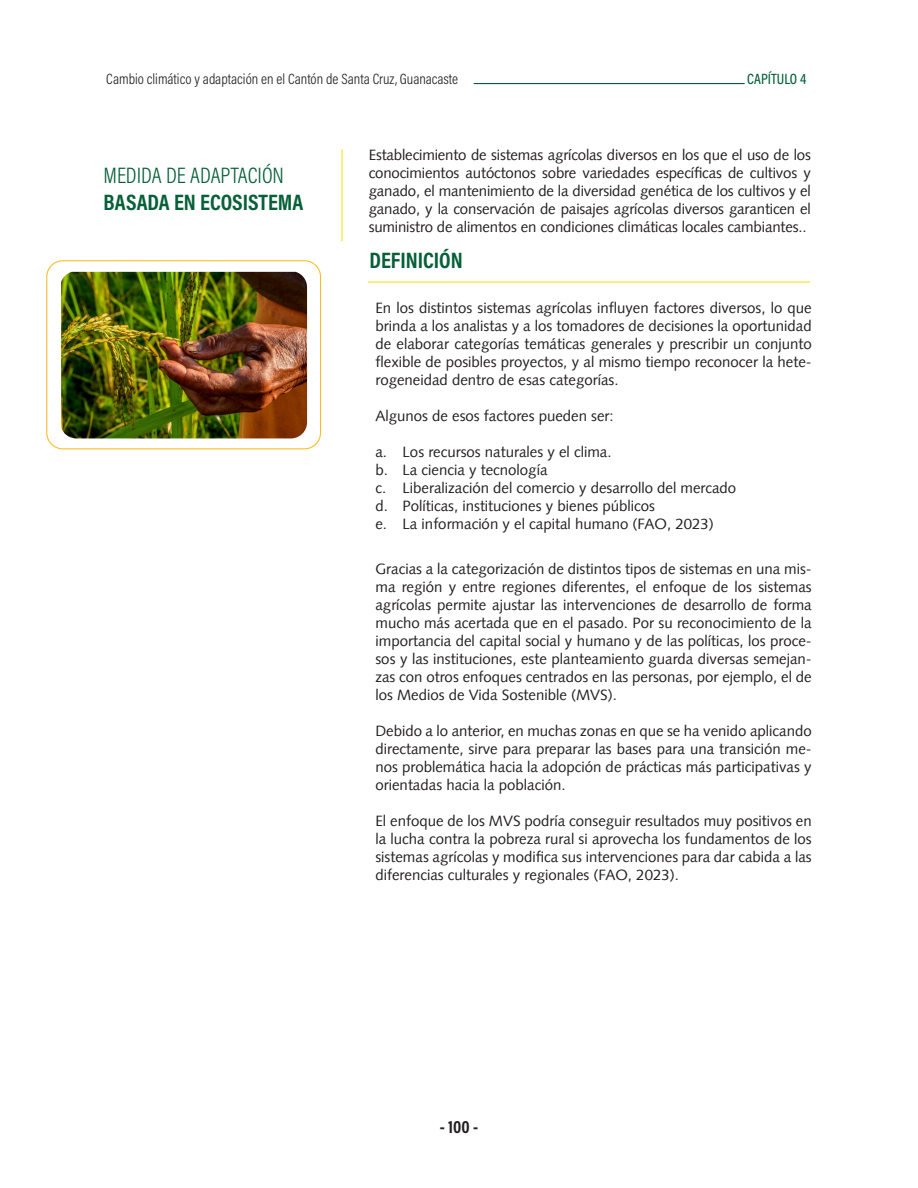
<style>
.page{position:relative;width:918px;height:1188px;background:#fff}
.page>*{position:absolute;margin:0;border:0;box-sizing:border-box;transform-origin:0 0}
.autor{font:700 22.5px "Acumin Pro Cond";color:#076039}
.autor-2{font:300 22.5px "Acumin Pro Cond";color:#076039}
.t1{font:700 18px "Acumin Pro Cond";color:#231f20}
.listados_con_bullets{font:15px/18px "Syntax LT";color:#231f20;text-align:justify}
.textotablas{font:15px/18px "Syntax LT";letter-spacing:-.01em;color:#231f20;text-align:justify}
.t2{font:300 15px "Acumin Pro Cond";color:#231f20}
.t3{font:500 15px "Acumin Pro Cond";color:#076039}
</style>
<div class="page">
<hr style="left:474px;top:83px;width:271px;height:1px;background:#076039">
<div style="left:46px;top:260px;width:275px;height:189px;border:1px solid #f9bf2b;border-radius:16px"></div>
<img style="left:61px;top:272px;width:246px;height:166px">
<hr style="left:368px;top:282px;width:442px;height:1px;background:#fcdd00">
<hr style="left:342px;top:149px;width:1px;height:92px;background:#fcdd00">
<p class="t2" style="left:106px;top:69px;width:353px">Cambio climático y adaptación en el Cantón de Santa Cruz, Guanacaste</p>
<p class="t3" style="left:747px;top:69px;width:61px">CAPÍTULO 4</p>
<p class="autor-2" style="left:103px;top:161px;width:182px">MEDIDA DE ADAPTACIÓN</p>
<p class="autor" style="left:103px;top:188px;width:201px">BASADA EN ECOSISTEMA</p>
<p class="textotablas" style="left:369px;top:146px;width:444px">Establecimiento de sistemas agrícolas diversos en los que el uso de los conocimientos autóctonos sobre variedades específicas de cultivos y ganado, el mantenimiento de la diversidad genética de los cultivos y el ganado, y la conservación de paisajes agrícolas diversos garanticen el suministro de alimentos en condiciones climáticas locales cambiantes..</p>
<p class="autor" style="left:369px;top:245px;width:95px">DEFINICIÓN</p>
<p class="listados_con_bullets" style="left:375px;top:299px;width:438px">En los distintos sistemas agrícolas influyen factores diversos, lo que brinda a los analistas y a los tomadores de decisiones la oportunidad de elaborar categorías temáticas generales y prescribir un conjunto flexible de posibles proyectos, y al mismo tiempo reconocer la hete&shy;rogeneidad dentro de esas categorías.</p>
<p class="listados_con_bullets" style="left:375px;top:407px;width:240px">Algunos de esos factores pueden ser:</p>
<p class="listados_con_bullets" style="left:375px;top:443px;width:238px">a. Los recursos naturales y el clima.</p>
<p class="listados_con_bullets" style="left:375px;top:461px;width:174px">b. La ciencia y tecnología</p>
<p class="listados_con_bullets" style="left:375px;top:479px;width:362px">c. Liberalización del comercio y desarrollo del mercado</p>
<p class="listados_con_bullets" style="left:375px;top:497px;width:281px">d. Políticas, instituciones y bienes públicos</p>
<p class="listados_con_bullets" style="left:375px;top:515px;width:340px">e. La información y el capital humano (FAO, 2023)</p>
<p class="listados_con_bullets" style="left:375px;top:560px;width:438px">Gracias a la categorización de distintos tipos de sistemas en una mis&shy;ma región y entre regiones diferentes, el enfoque de los sistemas agrícolas permite ajustar las intervenciones de desarrollo de forma mucho más acertada que en el pasado. Por su reconocimiento de la importancia del capital social y humano y de las políticas, los proce&shy;sos y las instituciones, este planteamiento guarda diversas semejan&shy;zas con otros enfoques centrados en las personas, por ejemplo, el de los Medios de Vida Sostenible (MVS).</p>
<p class="listados_con_bullets" style="left:375px;top:722px;width:438px">Debido a lo anterior, en muchas zonas en que se ha venido aplicando directamente, sirve para preparar las bases para una transición me&shy;nos problemática hacia la adopción de prácticas más participativas y orientadas hacia la población.</p>
<p class="listados_con_bullets" style="left:375px;top:812px;width:438px">El enfoque de los MVS podría conseguir resultados muy positivos en la lucha contra la pobreza rural si aprovecha los fundamentos de los sistemas agrícolas y modifica sus intervenciones para dar cabida a las diferencias culturales y regionales (FAO, 2023).</p>
<p class="t1" style="left:440px;top:1115px;width:40px">- 100 -</p>
</div>
